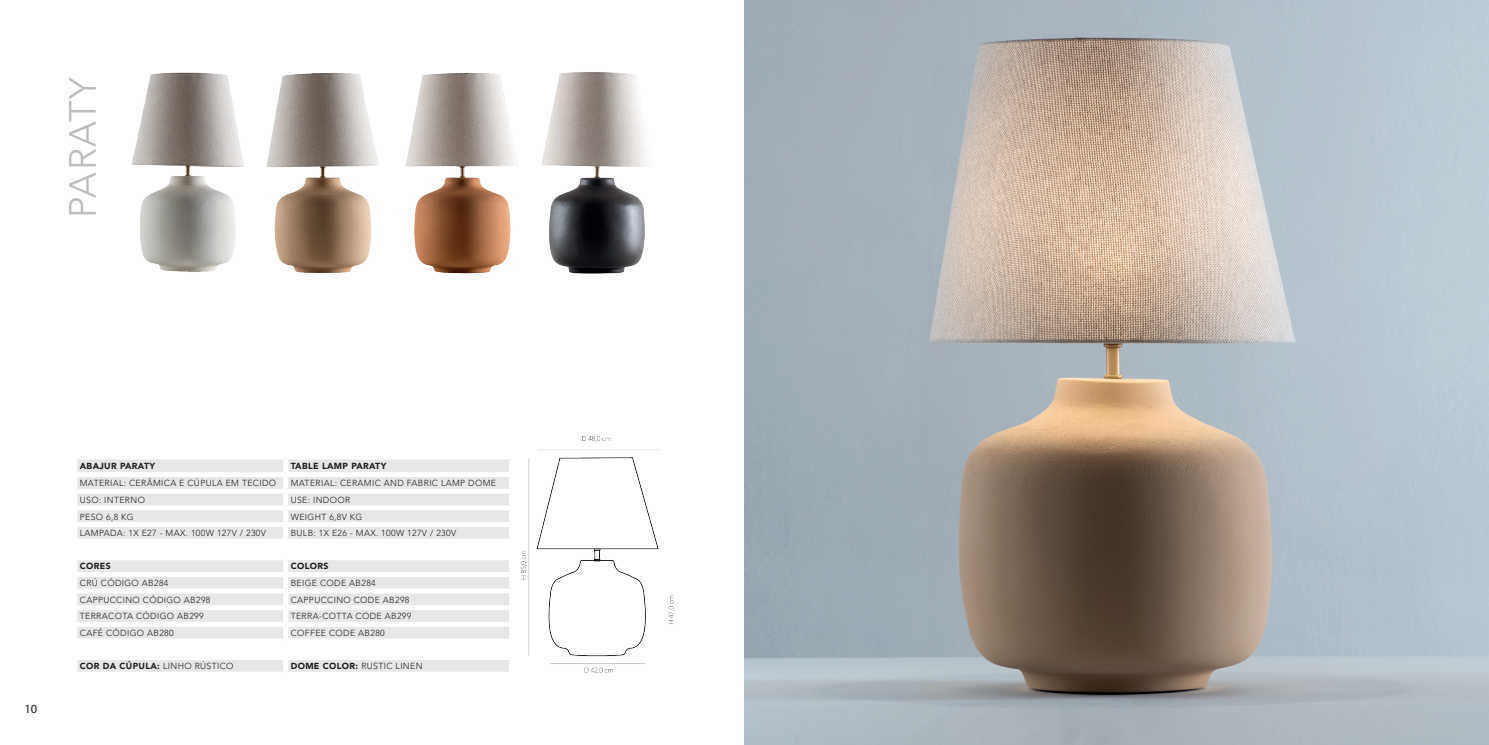
<style>
.page{position:relative;width:1489px;height:745px;background:#fff}
.page>*{position:absolute;margin:0;border:0;box-sizing:border-box;transform-origin:0 0}
.t1{font:300 37.5px "Avenir LT Std";letter-spacing:.04em;color:#bcbdc0}
.t2{font:12.5px "Myriad Pro";color:#231f20}
.t3{font:300 8.75px "Avenir LT Std";letter-spacing:.04em;color:#231f20}
.t4{font:900 8.75px "Avenir LT Std";letter-spacing:.04em;color:#231f20}
.s1{font-weight:300}
.s2{font-weight:900}
</style>
<div class="page">
<img style="left:520px;top:436px;width:155px;height:238px">
<img style="left:132px;top:72px;width:77px;height:200px">
<img style="left:209px;top:73px;width:139px;height:200px">
<img style="left:348px;top:73px;width:136px;height:201px">
<img style="left:484px;top:72px;width:163px;height:202px">
<svg style="left:77px;top:459px;width:432px;height:212px;background:#e7e8ea"></svg>
<svg style="left:77px;top:543px;width:432px;height:12px"></svg>
<svg style="left:77px;top:643px;width:432px;height:11px"></svg>
<div style="left:283px;top:459px;width:5px;height:13px;background:#fff"></div>
<div style="left:72px;top:472px;width:214px;height:5px;background:#fff"></div>
<div style="left:286px;top:472px;width:228px;height:5px;background:#fff"></div>
<div style="left:283px;top:477px;width:5px;height:11px;background:#fff"></div>
<div style="left:72px;top:488px;width:214px;height:5px;background:#fff"></div>
<div style="left:286px;top:488px;width:228px;height:5px;background:#fff"></div>
<div style="left:283px;top:493px;width:5px;height:12px;background:#fff"></div>
<div style="left:72px;top:505px;width:214px;height:5px;background:#fff"></div>
<div style="left:286px;top:505px;width:228px;height:5px;background:#fff"></div>
<div style="left:283px;top:510px;width:5px;height:11px;background:#fff"></div>
<div style="left:72px;top:521px;width:214px;height:5px;background:#fff"></div>
<div style="left:286px;top:521px;width:228px;height:5px;background:#fff"></div>
<div style="left:283px;top:526px;width:5px;height:12px;background:#fff"></div>
<div style="left:72px;top:538px;width:214px;height:5px;background:#fff"></div>
<div style="left:286px;top:538px;width:228px;height:5px;background:#fff"></div>
<div style="left:283px;top:543px;width:5px;height:12px;background:#fff"></div>
<div style="left:72px;top:555px;width:214px;height:5px;background:#fff"></div>
<div style="left:286px;top:555px;width:228px;height:5px;background:#fff"></div>
<div style="left:283px;top:560px;width:5px;height:11px;background:#fff"></div>
<div style="left:72px;top:571px;width:214px;height:5px;background:#fff"></div>
<div style="left:286px;top:571px;width:228px;height:5px;background:#fff"></div>
<div style="left:283px;top:576px;width:5px;height:12px;background:#fff"></div>
<div style="left:72px;top:588px;width:214px;height:5px;background:#fff"></div>
<div style="left:286px;top:588px;width:228px;height:5px;background:#fff"></div>
<div style="left:283px;top:593px;width:5px;height:11px;background:#fff"></div>
<div style="left:72px;top:604px;width:214px;height:5px;background:#fff"></div>
<div style="left:286px;top:604px;width:228px;height:5px;background:#fff"></div>
<div style="left:283px;top:609px;width:5px;height:12px;background:#fff"></div>
<div style="left:72px;top:621px;width:214px;height:5px;background:#fff"></div>
<div style="left:286px;top:621px;width:228px;height:5px;background:#fff"></div>
<div style="left:283px;top:626px;width:5px;height:12px;background:#fff"></div>
<div style="left:72px;top:638px;width:214px;height:5px;background:#fff"></div>
<div style="left:286px;top:638px;width:228px;height:5px;background:#fff"></div>
<div style="left:283px;top:643px;width:5px;height:11px;background:#fff"></div>
<div style="left:72px;top:654px;width:214px;height:5px;background:#fff"></div>
<div style="left:286px;top:654px;width:228px;height:5px;background:#fff"></div>
<div style="left:283px;top:659px;width:5px;height:12px;background:#fff"></div>
<img style="left:744px;top:0;width:744px;height:744px">
<h1 class="t1" style="left:61px;top:218px;width:142px;rotate:-90deg">PARATY</h1>
<h2 class="t2" style="left:24px;top:700px;width:14px">10</h2>
<p class="t4" style="left:80px;top:460px;width:77px">ABAJUR PARATY</p>
<p class="t4" style="left:291px;top:460px;width:97px">TABLE LAMP PARATY</p>
<p class="t3" style="left:80px;top:477px;width:198px">MATERIAL: CERÂMICA E CÚPULA EM TECIDO</p>
<p class="t3" style="left:291px;top:477px;width:207px">MATERIAL: CERAMIC AND FABRIC LAMP DOME</p>
<p class="t3" style="left:80px;top:494px;width:67px">USO: INTERNO</p>
<p class="t3" style="left:291px;top:494px;width:61px">USE: INDOOR</p>
<p class="t3" style="left:80px;top:511px;width:55px">PESO 6,8 KG</p>
<p class="t3" style="left:291px;top:511px;width:73px">WEIGHT 6,8V KG</p>
<p class="t3" style="left:80px;top:527px;width:188px">LAMPADA: 1X E27 - MAX. 100W 127V / 230V</p>
<p class="t3" style="left:291px;top:527px;width:167px">BULB: 1X E26 - MAX. 100W 127V / 230V</p>
<p class="t4" style="left:80px;top:560px;width:32px">CORES</p>
<p class="t4" style="left:291px;top:560px;width:39px">COLORS</p>
<p class="t3" style="left:80px;top:577px;width:90px">CRÚ CÓDIGO AB284</p>
<p class="t3" style="left:291px;top:577px;width:87px">BEIGE CODE AB284</p>
<p class="t3" style="left:80px;top:594px;width:132px">CAPPUCCINO CÓDIGO AB298</p>
<p class="t3" style="left:291px;top:594px;width:120px">CAPPUCCINO CODE AB298</p>
<p class="t3" style="left:80px;top:610px;width:125px">TERRACOTA CÓDIGO AB299</p>
<p class="t3" style="left:291px;top:610px;width:122px">TERRA-COTTA CODE AB299</p>
<p class="t3" style="left:80px;top:627px;width:95px">CAFÉ CÓDIGO AB280</p>
<p class="t3" style="left:291px;top:627px;width:96px">COFFEE CODE AB280</p>
<p class="t4" style="left:80px;top:660px;width:155px">COR DA CÚPULA: <span class="s1">LINHO RÚSTICO</span></p>
<p class="t3" style="left:291px;top:660px;width:133px"><span class="s2">DOME COLOR:</span> RUSTIC LINEN</p>
</div>
